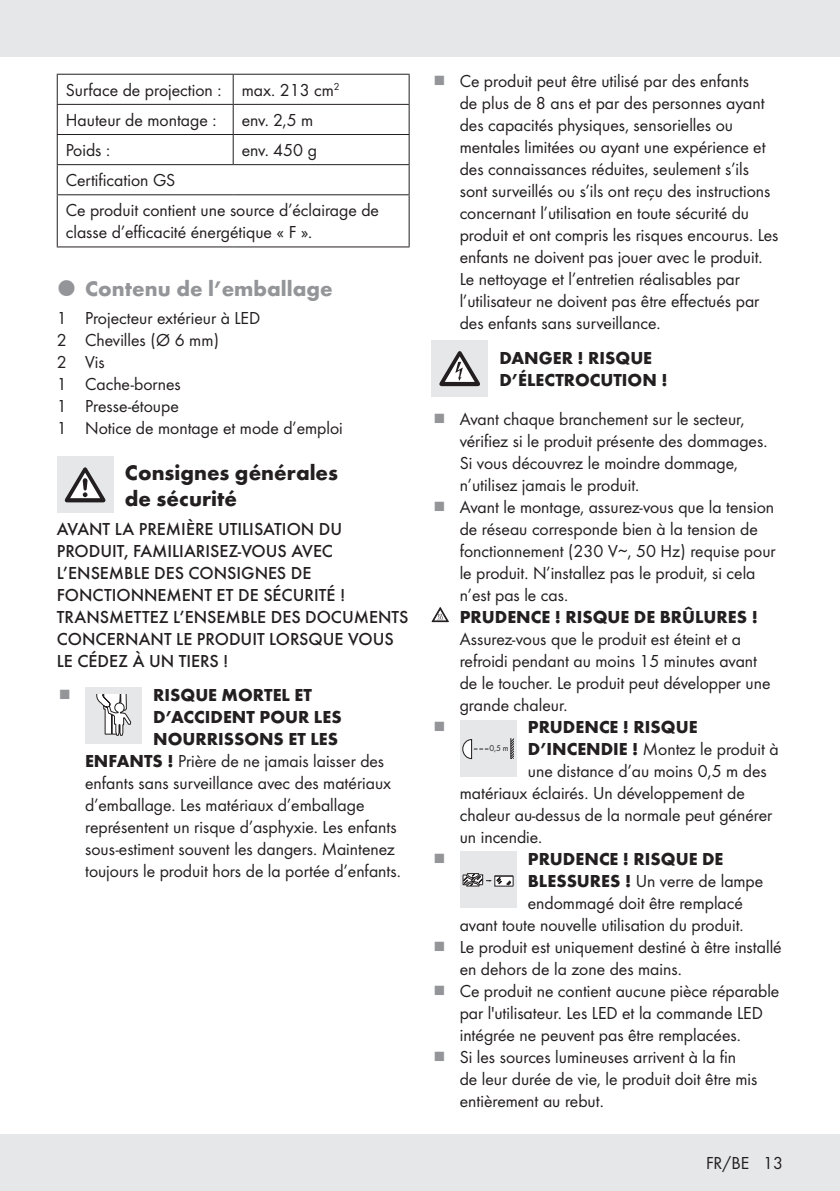
<style>
.page{position:relative;width:840px;height:1191px;background:#fff}
.page>*{position:absolute;margin:0;border:0;box-sizing:border-box;transform-origin:0 0}
.Headline-01{font:700 22px/26px "Futura";color:#231f20}
.t1{font:700 22px "Futura";color:#939598}
.Indent{font:18px/22px "Futura Boo";color:#231f20}
.Body{font:500 18px/22px "Futura";color:#231f20}
.Body-2{font:700 18px/22px "Futura";color:#231f20}
.Body-3{font:18px/22px "Futura Boo";color:#231f20}
.Body__Table{font:18px "Futura Boo";color:#231f20}
.Body-4{font:8.8px "Futura Boo";color:#231f20}
.s1{font-family:"Futura";font-weight:700}
</style>
<div class="page">
<div style="left:0;top:1134px;width:839px;height:57px;background:#e6e7e9"></div>
<div style="left:0;top:0;width:839px;height:57px;background:#e6e7e9"></div>
<hr style="left:57px;top:74px;width:176px;height:1px;background:#231f20">
<hr style="left:233px;top:74px;width:176px;height:1px;background:#231f20">
<hr style="left:57px;top:104px;width:176px;height:1px;background:#231f20">
<hr style="left:233px;top:104px;width:176px;height:1px;background:#231f20">
<hr style="left:57px;top:134px;width:176px;height:1px;background:#231f20">
<hr style="left:233px;top:134px;width:176px;height:1px;background:#231f20">
<svg style="left:232px;top:75px;width:1px;height:89px"></svg>
<hr style="left:57px;top:164px;width:176px;height:1px;background:#231f20">
<svg style="left:57px;top:75px;width:1px;height:119px"></svg>
<hr style="left:233px;top:164px;width:176px;height:1px;background:#231f20">
<svg style="left:408px;top:75px;width:1px;height:119px"></svg>
<hr style="left:57px;top:194px;width:176px;height:1px;background:#231f20">
<hr style="left:57px;top:195px;width:1px;height:51px;background:#231f20">
<hr style="left:233px;top:194px;width:176px;height:1px;background:#231f20">
<hr style="left:408px;top:195px;width:1px;height:51px;background:#231f20">
<hr style="left:57px;top:246px;width:176px;height:1px;background:#231f20">
<hr style="left:233px;top:246px;width:176px;height:1px;background:#231f20">
<div style="left:57px;top:456px;width:56px;height:57px;background:#e6e7e9"></div>
<svg style="left:65px;top:467px;width:40px;height:35px"></svg>
<div style="left:85px;top:687px;width:57px;height:56px;background:#e6e7e9"></div>
<svg style="left:96px;top:695px;width:35px;height:41px"></svg>
<div style="left:431px;top:340px;width:57px;height:57px;background:#e6e7e9"></div>
<svg style="left:439px;top:351px;width:40px;height:35px"></svg>
<svg style="left:431px;top:607px;width:17px;height:15px"></svg>
<div style="left:459px;top:720px;width:57px;height:57px;background:#e6e7e9"></div>
<svg style="left:510px;top:738px;width:3px;height:20px"></svg>
<svg style="left:462px;top:739px;width:26px;height:20px"></svg>
<div style="left:459px;top:851px;width:57px;height:57px;background:#e6e7e9"></div>
<svg style="left:462px;top:873px;width:51px;height:13px"></svg>
<p class="Body__Table" style="left:66px;top:77px;width:157px">Surface de projection :</p>
<p class="Body__Table" style="left:241px;top:77px;width:99px">max. 213 cm<sup>2</sup></p>
<p class="Body__Table" style="left:66px;top:108px;width:152px">Hauteur de montage :</p>
<p class="Body__Table" style="left:241px;top:108px;width:73px">env. 2,5 m</p>
<p class="Body__Table" style="left:66px;top:138px;width:46px">Poids :</p>
<p class="Body__Table" style="left:241px;top:138px;width:77px">env. 450 g</p>
<p class="Body-3" style="left:66px;top:168px;width:111px">Certification GS</p>
<p class="Body-3" style="left:66px;top:198px;width:314px">Ce produit contient une source d’éclairage de classe d’efficacité énergétique « F ».</p>
<p class="t1" style="left:85px;top:272px;width:249px">Contenu de l’emballage</p>
<p class="Indent" style="left:57px;top:306px;width:205px">1 Projecteur extérieur à LED</p>
<p class="Indent" style="left:57px;top:328px;width:164px">2 Chevilles (Ø 6 mm)</p>
<p class="Indent" style="left:57px;top:350px;width:49px">2 Vis</p>
<p class="Indent" style="left:57px;top:372px;width:125px">1 Cache‑bornes</p>
<p class="Indent" style="left:57px;top:394px;width:124px">1 Presse‑étoupe</p>
<p class="Indent" style="left:57px;top:416px;width:287px">1 Notice de montage et mode d’emploi</p>
<p class="Headline-01" style="left:125px;top:458px;width:214px">Consignes générales de sécurité</p>
<p class="Body" style="left:57px;top:517px;width:353px">AVANT LA PREMIÈRE UTILISATION DU<br>PRODUIT, FAMILIARISEZ‑VOUS AVEC<br>L’ENSEMBLE DES CONSIGNES DE<br>FONCTIONNEMENT ET DE SÉCURITÉ !<br>TRANSMETTEZ L’ENSEMBLE DES DOCUMENTS<br>CONCERNANT LE PRODUIT LORSQUE VOUS<br>LE CÉDEZ À UN TIERS !</p>
<p class="Body-2" style="left:153px;top:682px;width:160px">RISQUE MORTEL ET</p>
<p class="Body-2" style="left:153px;top:704px;width:190px">D’ACCIDENT POUR LES</p>
<p class="Body-2" style="left:153px;top:726px;width:186px">NOURRISSONS ET LES</p>
<p class="Indent" style="left:85px;top:748px;width:300px"><span class="s1">ENFANTS !</span> Prière de ne jamais laisser des</p>
<p class="Indent" style="left:85px;top:770px;width:307px">enfants sans surveillance avec des matériaux</p>
<p class="Indent" style="left:85px;top:792px;width:280px">d’emballage. Les matériaux d’emballage</p>
<p class="Indent" style="left:85px;top:814px;width:313px">représentent un risque d’asphyxie. Les enfants</p>
<p class="Indent" style="left:85px;top:836px;width:311px">sous‑estiment souvent les dangers. Maintenez</p>
<p class="Indent" style="left:85px;top:858px;width:315px">toujours le produit hors de la portée d’enfants.</p>
<p class="Indent" style="left:459px;top:69px;width:320px">Ce produit peut être utilisé par des enfants<br>de plus de 8 ans et par des personnes ayant des capacités physiques, sensorielles ou mentales limitées ou ayant une expérience et des connaissances réduites, seulement s’ils sont surveillés ou s’ils ont reçu des instructions concernant l’utilisation en toute sécurité du produit et ont compris les risques encourus. Les enfants ne doivent pas jouer avec le produit.<br>Le nettoyage et l’entretien réalisables par l’utilisateur ne doivent pas être effectués par des enfants sans surveillance.</p>
<p class="Body-2" style="left:499px;top:346px;width:169px">DANGER ! RISQUE<br>D’ÉLECTROCUTION !</p>
<p class="Indent" style="left:459px;top:407px;width:307px">Avant chaque branchement sur le secteur, vérifiez si le produit présente des dommages.<br>Si vous découvrez le moindre dommage, n’utilisez jamais le produit.</p>
<p class="Indent" style="left:459px;top:495px;width:317px">Avant le montage, assurez‑vous que la tension de réseau corresponde bien à la tension de fonctionnement (230 V∼, 50 Hz) requise pour le produit. N’installez pas le produit, si cela n’est pas le cas.</p>
<p class="Indent" style="left:459px;top:605px;width:312px"><span class="s1">PRUDENCE ! RISQUE DE BRÛLURES !<br></span>Assurez‑vous que le produit est éteint et a refroidi pendant au moins 15 minutes avant de le toucher. Le produit peut développer une grande chaleur.</p>
<p class="Body-4" style="left:489px;top:742px;width:21px">0,5 m</p>
<p class="Body-2" style="left:527px;top:714px;width:171px">PRUDENCE ! RISQUE</p>
<p class="Indent" style="left:527px;top:737px;width:252px"><span class="s1">D’INCENDIE !</span> Montez le produit à</p>
<p class="Indent" style="left:527px;top:759px;width:240px">une distance d’au moins 0,5 m des</p>
<p class="Indent" style="left:459px;top:781px;width:286px">matériaux éclairés. Un développement de</p>
<p class="Indent" style="left:459px;top:803px;width:314px">chaleur au‑dessus de la normale peut générer</p>
<p class="Indent" style="left:459px;top:825px;width:82px">un incendie.</p>
<p class="Body-2" style="left:527px;top:846px;width:197px">PRUDENCE ! RISQUE DE</p>
<p class="Indent" style="left:527px;top:869px;width:237px"><span class="s1">BLESSURES !</span> Un verre de lampe</p>
<p class="Indent" style="left:527px;top:891px;width:216px">endommagé doit être remplacé</p>
<p class="Indent" style="left:459px;top:913px;width:283px">avant toute nouvelle utilisation du produit.</p>
<p class="Indent" style="left:459px;top:935px;width:323px">Le produit est uniquement destiné à être installé en dehors de la zone des mains.</p>
<p class="Indent" style="left:459px;top:979px;width:321px">Ce produit ne contient aucune pièce réparable par l'utilisateur. Les LED et la commande LED intégrée ne peuvent pas être remplacées.</p>
<p class="Indent" style="left:459px;top:1045px;width:299px">Si les sources lumineuses arrivent à la fin de leur durée de vie, le produit doit être mis entièrement au rebut.</p>
<p class="Indent" style="left:705px;top:1151px;width:79px">FR/BE 13</p>
</div>
